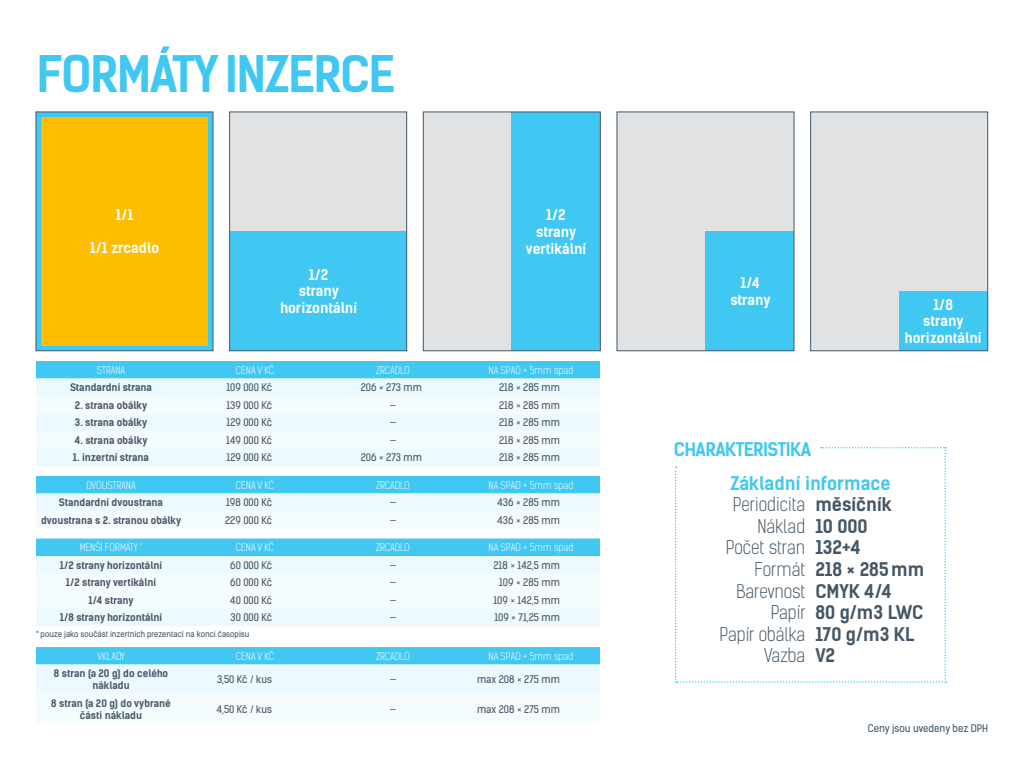
<style>
.page{position:relative;width:1024px;height:768px;background:#fff}
.page>*{position:absolute;margin:0;border:0;box-sizing:border-box;transform-origin:0 0}
.t1{font:700 48px "Kelson Sans";letter-spacing:-.035em;color:#40c7f2}
.t2{font:300 18px "Kelson Sans";color:#455766}
.t3{font:700 18px "Kelson Sans";color:#455766}
.t4{font:700 18px "Kelson Sans";letter-spacing:-.015em;color:#40c7f2}
.t5{font:700 18px "Kelson Sans";letter-spacing:-.035em;color:#40c7f2}
.t6{font:700 14px/16.8px "Kelson Sans";color:#fff;text-align:center}
.t7{font:10px "Kelson Sans";color:#455766}
.t8{font:700 10px/12px "Kelson Sans";color:#455766;text-align:center}
.t9{font:300 10px "Kelson Sans";color:#fff}
.t10{font:8px "Kelson Sans";color:#455766}
.s1{font-weight:700}
.s2{font-weight:300}
</style>
<div class="page">
<svg style="left:35px;top:111px;width:179px;height:240px;background:#4cb7db"></svg>
<div style="left:41px;top:117px;width:167px;height:229px;background:#ffbd00"></div>
<svg style="left:229px;top:111px;width:178px;height:240px;background:#8fd2e8"></svg>
<svg style="left:423px;top:111px;width:178px;height:240px;background:#8dd2e8"></svg>
<svg style="left:810px;top:111px;width:178px;height:240px;background:#cadce2"></svg>
<svg style="left:616px;top:111px;width:179px;height:240px;background:#b6d9e4"></svg>
<div style="left:36px;top:361px;width:564px;height:18px;background:#40c7f2"></div>
<div style="left:36px;top:379px;width:564px;height:87px;background:#ecf9fe"></div>
<svg style="left:36px;top:396px;width:564px;height:53px"></svg>
<div style="left:36px;top:539px;width:564px;height:17px;background:#40c7f2"></div>
<div style="left:36px;top:556px;width:564px;height:70px;background:#ecf9fe"></div>
<div style="left:36px;top:574px;width:564px;height:35px;background:#f5fcfe"></div>
<svg style="left:36px;top:476px;width:564px;height:35px;background:#97e0f8"></svg>
<svg style="left:36px;top:647px;width:564px;height:47px;background:#ace6f9"></svg>
<svg style="left:675px;top:447px;width:271px;height:236px"></svg>
<h1 class="t1" style="left:36px;top:45px;width:361px">FORMÁTY INZERCE</h1>
<h3 class="t6" style="left:116px;top:206px;width:19px">1/1</h3>
<h3 class="t6" style="left:90px;top:240px;width:71px">1/1 zrcadlo</h3>
<h3 class="t6" style="left:280px;top:266px;width:78px">1/2<br>strany horizontální</h3>
<h3 class="t6" style="left:526px;top:207px;width:62px">1/2 strany vertikální</h3>
<p class="t9" style="left:97px;top:364px;width:30px">STRANA</p>
<p class="t9" style="left:236px;top:364px;width:40px">CENA V KČ</p>
<p class="t9" style="left:376px;top:364px;width:35px">ZRCADLO</p>
<p class="t9" style="left:489px;top:364px;width:86px">NA SPAD + 5mm spad</p>
<p class="t8" style="left:70px;top:381px;width:83px">Standardní strana</p>
<p class="t7" style="left:227px;top:381px;width:47px">109 000 Kč</p>
<p class="t7" style="left:361px;top:381px;width:63px">206 × 273 mm</p>
<p class="t7" style="left:499px;top:381px;width:62px">218 × 285 mm</p>
<p class="t8" style="left:75px;top:399px;width:74px">2. strana obálky</p>
<p class="t7" style="left:227px;top:399px;width:47px">139 000 Kč</p>
<p class="t7" style="left:389px;top:399px;width:9px">—</p>
<p class="t7" style="left:499px;top:399px;width:62px">218 × 285 mm</p>
<p class="t8" style="left:75px;top:416px;width:74px">3. strana obálky</p>
<p class="t7" style="left:227px;top:416px;width:47px">129 000 Kč</p>
<p class="t7" style="left:389px;top:416px;width:9px">—</p>
<p class="t7" style="left:499px;top:416px;width:62px">218 × 285 mm</p>
<p class="t8" style="left:75px;top:434px;width:74px">4. strana obálky</p>
<p class="t7" style="left:226px;top:434px;width:47px">149 000 Kč</p>
<p class="t7" style="left:389px;top:434px;width:9px">—</p>
<p class="t7" style="left:499px;top:434px;width:62px">218 × 285 mm</p>
<p class="t8" style="left:73px;top:451px;width:78px">1. inzertní strana</p>
<p class="t7" style="left:227px;top:451px;width:47px">129 000 Kč</p>
<p class="t7" style="left:361px;top:451px;width:63px">206 × 273 mm</p>
<p class="t7" style="left:499px;top:451px;width:62px">218 × 285 mm</p>
<p class="t9" style="left:87px;top:479px;width:51px">DVOUSTRANA</p>
<p class="t9" style="left:236px;top:479px;width:40px">CENA V KČ</p>
<p class="t9" style="left:376px;top:479px;width:35px">ZRCADLO</p>
<p class="t9" style="left:489px;top:479px;width:86px">NA SPAD + 5mm spad</p>
<p class="t8" style="left:59px;top:496px;width:106px">Standardní dvoustrana</p>
<p class="t7" style="left:226px;top:496px;width:47px">198 000 Kč</p>
<p class="t7" style="left:389px;top:496px;width:9px">—</p>
<p class="t7" style="left:497px;top:496px;width:64px">436 × 285 mm</p>
<p class="t8" style="left:41px;top:514px;width:142px">dvoustrana s 2. stranou obálky</p>
<p class="t7" style="left:225px;top:514px;width:48px">229 000 Kč</p>
<p class="t7" style="left:389px;top:514px;width:9px">—</p>
<p class="t7" style="left:497px;top:514px;width:64px">436 × 285 mm</p>
<p class="t9" style="left:80px;top:541px;width:64px">MENŠÍ FORMÁTY *</p>
<p class="t9" style="left:236px;top:541px;width:40px">CENA V KČ</p>
<p class="t9" style="left:376px;top:541px;width:35px">ZRCADLO</p>
<p class="t9" style="left:489px;top:541px;width:86px">NA SPAD + 5mm spad</p>
<p class="t8" style="left:60px;top:559px;width:104px">1/2 strany horizontální</p>
<p class="t7" style="left:230px;top:559px;width:43px">60 000 Kč</p>
<p class="t7" style="left:389px;top:559px;width:9px">—</p>
<p class="t7" style="left:493px;top:559px;width:68px">218 × 142,5 mm</p>
<p class="t8" style="left:66px;top:576px;width:92px">1/2 strany vertikální</p>
<p class="t7" style="left:230px;top:576px;width:43px">60 000 Kč</p>
<p class="t7" style="left:389px;top:576px;width:9px">—</p>
<p class="t7" style="left:499px;top:576px;width:62px">109 × 285 mm</p>
<p class="t8" style="left:89px;top:594px;width:47px">1/4 strany</p>
<p class="t7" style="left:230px;top:594px;width:43px">40 000 Kč</p>
<p class="t7" style="left:389px;top:594px;width:9px">—</p>
<p class="t7" style="left:493px;top:594px;width:68px">109 × 142,5 mm</p>
<p class="t8" style="left:60px;top:611px;width:104px">1/8 strany horizontální</p>
<p class="t7" style="left:231px;top:611px;width:43px">30 000 Kč</p>
<p class="t7" style="left:389px;top:611px;width:9px">—</p>
<p class="t7" style="left:494px;top:611px;width:67px">109 × 71,25 mm</p>
<p class="t10" style="left:36px;top:629px;width:215px">* pouze jako součást inzertních prezentací na konci časopisu</p>
<p class="t9" style="left:98px;top:650px;width:29px">VKLADY</p>
<p class="t9" style="left:236px;top:650px;width:40px">CENA V KČ</p>
<p class="t9" style="left:376px;top:650px;width:35px">ZRCADLO</p>
<p class="t9" style="left:489px;top:650px;width:86px">NA SPAD + 5mm spad</p>
<p class="t8" style="left:54px;top:667px;width:116px">8 stran (a 20 g) do celého nákladu</p>
<p class="t7" style="left:217px;top:673px;width:56px">3,50 Kč / kus</p>
<p class="t7" style="left:389px;top:673px;width:9px">—</p>
<p class="t7" style="left:477px;top:673px;width:84px">max 208 × 275 mm</p>
<p class="t8" style="left:51px;top:697px;width:121px">8 stran (a 20 g) do vybrané části nákladu</p>
<p class="t7" style="left:217px;top:703px;width:57px">4,50 Kč / kus</p>
<p class="t7" style="left:389px;top:703px;width:9px">—</p>
<p class="t7" style="left:477px;top:703px;width:84px">max 208 × 275 mm</p>
<h3 class="t6" style="left:730px;top:275px;width:42px">1/4 strany</h3>
<h2 class="t5" style="left:674px;top:438px;width:139px">CHARAKTERISTIKA</h2>
<h3 class="t6" style="left:905px;top:296px;width:78px">1/8<br>strany horizontální</h3>
<h2 class="t4" style="left:730px;top:472px;width:162px">Základní informace</h2>
<h2 class="t2" style="left:733px;top:494px;width:160px">Periodicita <span class="s1">měsíčník</span></h2>
<h2 class="t2" style="left:758px;top:515px;width:112px">Náklad <span class="s1">10 000</span></h2>
<h2 class="t2" style="left:726px;top:537px;width:137px">Počet stran <span class="s1">132+4</span></h2>
<h2 class="t3" style="left:755px;top:558px;width:171px"><span class="s2">Formát</span> 218 × 285mm</h2>
<h2 class="t2" style="left:736px;top:580px;width:157px">Barevnost <span class="s1">CMYK 4/4</span></h2>
<h2 class="t3" style="left:771px;top:601px;width:154px"><span class="s2">Papír</span> 80 g/m3 LWC</h2>
<h2 class="t2" style="left:720px;top:623px;width:197px">Papír obálka <span class="s1">170 g/m3 KL</span></h2>
<h2 class="t2" style="left:764px;top:645px;width:72px">Vazba <span class="s1">V2</span></h2>
<p class="t7" style="left:868px;top:722px;width:122px">Ceny jsou uvedeny bez DPH</p>
</div>
